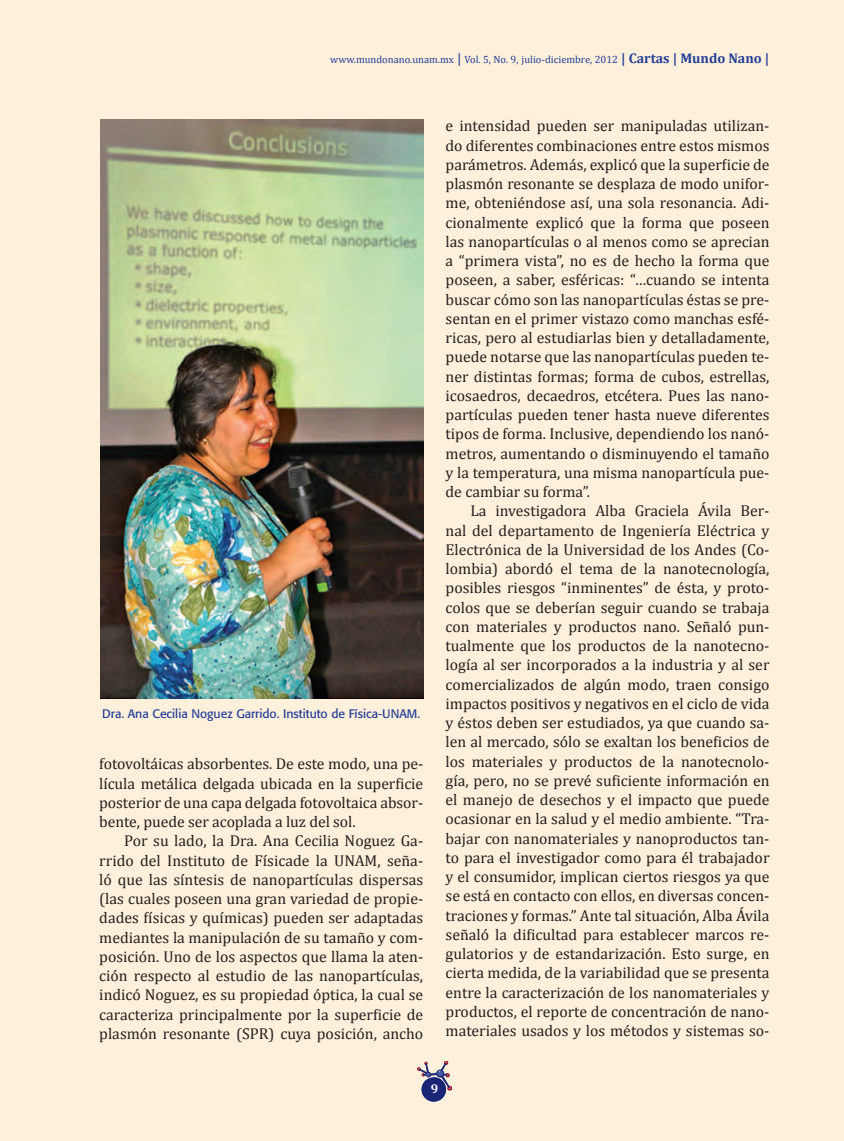
<style>
.page{position:relative;width:844px;height:1141px;background:#fff}
.page>*{position:absolute;margin:0;border:0;box-sizing:border-box;transform-origin:0 0}
.Body_Text{font:15.75px/19.2px "Cambria";color:#231f20;text-align:justify}
.t1{font:700 12.6px "Cambria";color:#fff}
.Pie_Figura{font:12.25px "Formata";color:#233e98}
.t2{font:10.5px "Cambria";color:#233e98}
.s1{font-size:14px}
.s2{font-weight:700;font-size:14px}
</style>
<div class="page">
<div style="left:0;top:0;width:843px;height:1141px;background:#fef0da"></div>
<svg style="left:417px;top:1061px;width:34px;height:41px"></svg>
<div style="left:421px;top:1077px;width:25px;height:25px;background:#192575;border-radius:50%"></div>
<img style="left:100px;top:119px;width:323px;height:579px">
<p class="t2" style="left:330px;top:54px;width:440px">www.mundonano.unam.mx <span class="s1">|</span> Vol. 5, No. 9, julio-diciembre, 2012 <span class="s2">| Cartas | Mundo Nano |</span></p>
<p class="Pie_Figura" style="left:102px;top:706px;width:319px">Dra. Ana Cecilia Noguez Garrido. Instituto de Física-UNAM.</p>
<p class="Body_Text" style="left:99px;top:754px;width:325px">fotovoltáicas absorbentes. De este modo, una pe&shy;lícula metálica delgada ubicada en la superficie posterior de una capa delgada fotovoltaica absor&shy;bente, puede ser acoplada a luz del sol.</p>
<p class="Body_Text" style="left:99px;top:831px;width:325px;text-indent:25px">Por su lado, la Dra. Ana Cecilia Noguez Ga&shy;rrido del Instituto de Físicade la UNAM, seña&shy;ló que las síntesis de nanopartículas dispersas (las cuales poseen una gran variedad de propie&shy;dades físicas y químicas) pueden ser adaptadas mediantes la manipulación de su tamaño y com&shy;posición. Uno de los aspectos que llama la aten&shy;ción respecto al estudio de las nanopartículas, indicó Noguez, es su propiedad óptica, la cual se caracteriza principalmente por la superficie de plasmón resonante (SPR) cuya posición, ancho</p>
<p class="Body_Text" style="left:445px;top:116px;width:325px">e intensidad pueden ser manipuladas utilizan&shy;do diferentes combinaciones entre estos mismos parámetros. Además, explicó que la superficie de plasmón resonante se desplaza de modo unifor&shy;me, obteniéndose así, una sola resonancia. Adi&shy;cionalmente explicó que la forma que poseen las nanopartículas o al menos como se aprecian a “primera vista”, no es de hecho la forma que poseen, a saber, esféricas: “…cuando se intenta buscar cómo son las nanopartículas éstas se pre&shy;sentan en el primer vistazo como manchas esfé&shy;ricas, pero al estudiarlas bien y detalladamente, puede notarse que las nanopartículas pueden te&shy;ner distintas formas; forma de cubos, estrellas, icosaedros, decaedros, etcétera. Pues las nano&shy;partículas pueden tener hasta nueve diferentes tipos de forma. Inclusive, dependiendo los nanó&shy;metros, aumentando o disminuyendo el tamaño y la temperatura, una misma nanopartícula pue&shy;de cambiar su forma”.</p>
<p class="Body_Text" style="left:445px;top:501px;width:325px;text-indent:25px">La investigadora Alba Graciela Ávila Ber&shy;nal del departamento de Ingeniería Eléctrica y Electrónica de la Universidad de los Andes (Co&shy;lombia) abordó el tema de la nanotecnología, posibles riesgos “inminentes” de ésta, y proto&shy;colos que se deberían seguir cuando se trabaja con materiales y productos nano. Señaló pun&shy;tualmente que los productos de la nanotecno&shy;logía al ser incorporados a la industria y al ser comercializados de algún modo, traen consigo impactos positivos y negativos en el ciclo de vida y éstos deben ser estudiados, ya que cuando sa&shy;len al mercado, sólo se exaltan los beneficios de los materiales y productos de la nanotecnolo&shy;gía, pero, no se prevé suficiente información en el manejo de desechos y el impacto que puede ocasionar en la salud y el medio ambiente. “Tra&shy;bajar con nanomateriales y nanoproductos tan&shy;to para el investigador como para él trabajador y el consumidor, implican ciertos riesgos ya que se está en contacto con ellos, en diversas concen&shy;traciones y formas.” Ante tal situación, Alba Ávila señaló la dificultad para establecer marcos re&shy;gulatorios y de estandarización. Esto surge, en cierta medida, de la variabilidad que se presenta entre la caracterización de los nanomateriales y productos, el reporte de concentración de nano&shy;materiales usados y los métodos y sistemas so-</p>
<p class="t1" style="left:430px;top:1081px;width:9px">9</p>
</div>
